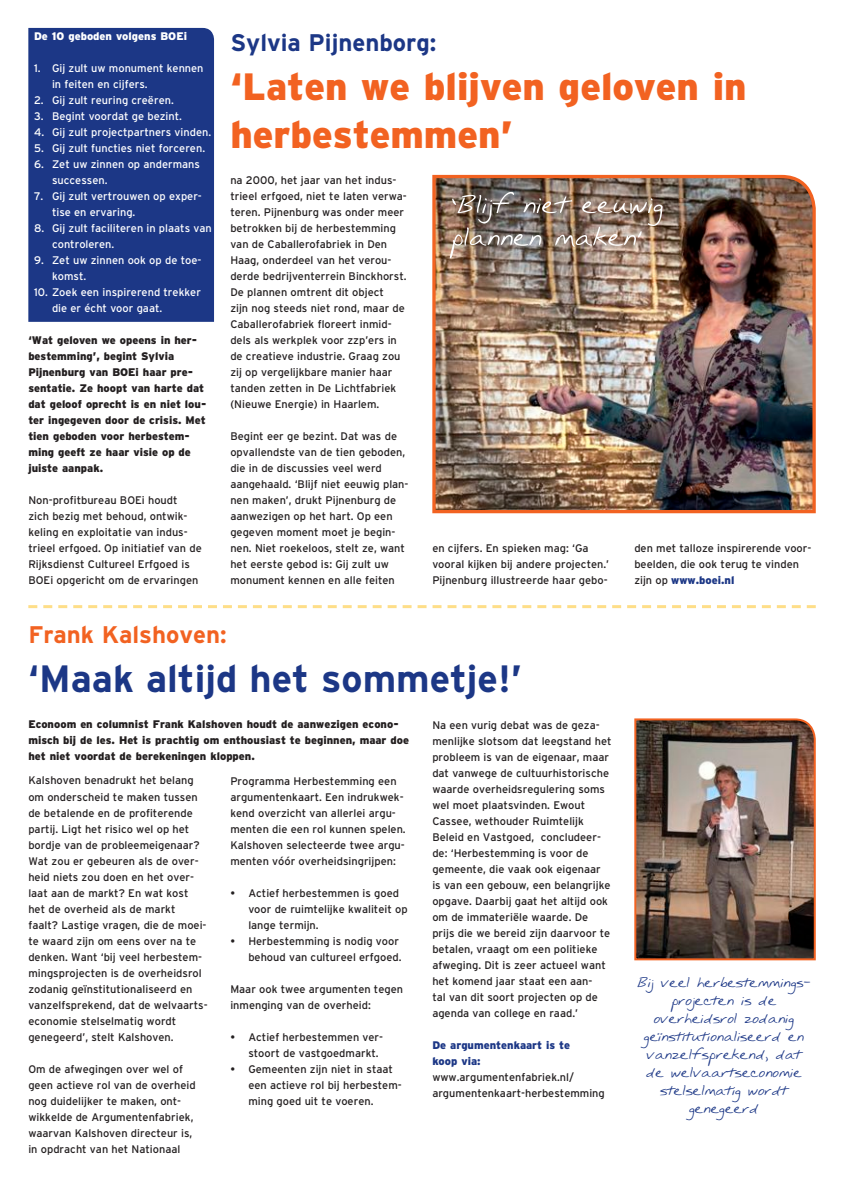
<style>
.page{position:relative;width:842px;height:1191px;background:#fff}
.page>*{position:absolute;margin:0;border:0;box-sizing:border-box;transform-origin:0 0}
.t1{font:900 38px/48px "Interstate";color:#f26221}
.t2{font:700 38px "Interstate";color:#1c3786}
.t3{font:700 24px "Interstate";color:#1c3786}
.t4{font:700 24px "Interstate";color:#f26221}
.t5{font:17px/18px "KG Mullally";color:#1c3786;text-align:center}
.t6{font:11px/16px "Interstate";color:#231f20}
.t7{font:900 11px/16px "Interstate";color:#231f20}
.t8{font:11px/16px "Interstate";color:#fff}
.t9{font:900 11px/16px "Interstate";color:#1c3786}
.t10{font:900 11px "Interstate";color:#fff}
.s1{font-weight:900;color:#1c3786}
</style>
<div class="page">
<div style="left:28px;top:28px;width:186px;height:294px;background:#1c3786"></div>
<img style="left:432px;top:174px;width:384px;height:340px">
<img style="left:634px;top:718px;width:182px;height:243px">
<img style="left:450px;top:192px;width:213px;height:66px">
<svg style="left:28px;top:605px;width:788px;height:3px"></svg>
<p class="t10" style="left:34px;top:30px;width:154px">De 10 geboden volgens BOEi</p>
<p class="t8" style="left:52px;top:60px;width:153px;text-indent:-18px">1. Gij zult uw monument kennen in feiten en cijfers.</p>
<p class="t8" style="left:34px;top:92px;width:141px">2. Gij zult reuring creëren.</p>
<p class="t8" style="left:34px;top:108px;width:149px">3. Begint voordat ge bezint.</p>
<p class="t8" style="left:34px;top:124px;width:179px">4. Gij zult projectpartners vinden.</p>
<p class="t8" style="left:34px;top:140px;width:173px">5. Gij zult functies niet forceren.</p>
<p class="t8" style="left:52px;top:156px;width:150px;text-indent:-18px">6. Zet uw zinnen op andermans successen.</p>
<p class="t8" style="left:52px;top:188px;width:151px;text-indent:-18px">7. Gij zult vertrouwen op exper&shy;tise en ervaring.</p>
<p class="t8" style="left:52px;top:220px;width:161px;text-indent:-18px">8. Gij zult faciliteren in plaats van controleren.</p>
<p class="t8" style="left:52px;top:252px;width:151px;text-indent:-18px">9. Zet uw zinnen ook op de toe&shy;komst.</p>
<p class="t8" style="left:52px;top:284px;width:150px;text-indent:-18px">10. Zoek een inspirerend trekker die er écht voor gaat.</p>
<p class="t7" style="left:28px;top:332px;width:179px">‘Wat geloven we opeens in her&shy;bestemming’, begint Sylvia<br>Pijnenburg van BOEi haar pre&shy;sentatie. Ze hoopt van harte dat dat geloof oprecht is en niet lou&shy;ter ingegeven door de crisis. Met tien geboden voor herbestem&shy;ming geeft ze haar visie op de juiste aanpak.</p>
<p class="t6" style="left:28px;top:492px;width:175px">Non-profitbureau BOEi houdt<br>zich bezig met behoud, ontwik&shy;keling en exploitatie van indus&shy;trieel erfgoed. Op initiatief van de<br>Rijksdienst Cultureel Erfgoed is<br>BOEi opgericht om de ervaringen</p>
<h2 class="t3" style="left:230px;top:29px;width:208px">Sylvia Pijnenborg:</h2>
<h1 class="t1" style="left:230px;top:62px;width:518px">‘Laten we blijven geloven in herbestemmen’</h1>
<p class="t6" style="left:230px;top:172px;width:178px">na 2000, het jaar van het indus&shy;trieel erfgoed, niet te laten verwa&shy;teren. Pijnenburg was onder meer betrokken bij de herbestemming van de Caballerofabriek in Den<br>Haag, onderdeel van het verou&shy;derde bedrijventerrein Binckhorst.<br>De plannen omtrent dit object<br>zijn nog steeds niet rond, maar de<br>Caballerofabriek floreert inmid&shy;dels als werkplek voor zzp’ers in de creatieve industrie. Graag zou zij op vergelijkbare manier haar tanden zetten in De Lichtfabriek (Nieuwe Energie) in Haarlem.</p>
<p class="t6" style="left:230px;top:428px;width:180px">Begint eer ge bezint. Dat was de opvallendste van de tien geboden, die in de discussies veel werd aangehaald. ‘Blijf niet eeuwig plan&shy;nen maken’, drukt Pijnenburg de aanwezigen op het hart. Op een gegeven moment moet je begin&shy;nen. Niet roekeloos, stelt ze, want het eerste gebod is: Gij zult uw monument kennen en alle feiten</p>
<p class="t6" style="left:432px;top:540px;width:178px">en cijfers. En spieken mag: ‘Ga vooral kijken bij andere projecten.’<br>Pijnenburg illustreerde haar gebo-</p>
<p class="t6" style="left:634px;top:540px;width:179px">den met talloze inspirerende voor&shy;beelden, die ook terug te vinden zijn op <span class="s1">www.boei.nl</span></p>
<h2 class="t4" style="left:28px;top:621px;width:200px">Frank Kalshoven:</h2>
<h1 class="t2" style="left:28px;top:658px;width:495px">‘Maak altijd het sommetje!’</h1>
<p class="t7" style="left:28px;top:716px;width:382px">Econoom en columnist Frank Kalshoven houdt de aanwezigen econo&shy;misch bij de les. Het is prachtig om enthousiast te beginnen, maar doe het niet voordat de berekeningen kloppen.</p>
<p class="t6" style="left:28px;top:772px;width:181px">Kalshoven benadrukt het belang om onderscheid te maken tussen de betalende en de profiterende partij. Ligt het risico wel op het bordje van de probleemeigenaar?<br>Wat zou er gebeuren als de over&shy;heid niets zou doen en het over&shy;laat aan de markt? En wat kost het de overheid als de markt faalt? Lastige vragen, die de moei&shy;te waard zijn om eens over na te denken. Want ‘bij veel herbestem&shy;mingsprojecten is de overheidsrol zodanig geïnstitutionaliseerd en vanzelfsprekend, dat de welvaarts&shy;economie stelselmatig wordt genegeerd’, stelt Kalshoven.</p>
<p class="t6" style="left:28px;top:1060px;width:169px">Om de afwegingen over wel of geen actieve rol van de overheid nog duidelijker te maken, ont&shy;wikkelde de Argumentenfabriek, waarvan Kalshoven directeur is, in opdracht van het Nationaal</p>
<p class="t6" style="left:230px;top:772px;width:177px">Programma Herbestemming een argumentenkaart. Een indrukwek&shy;kend overzicht van allerlei argu&shy;menten die een rol kunnen spelen.<br>Kalshoven selecteerde twee argu&shy;menten vóór overheidsingrijpen:</p>
<p class="t6" style="left:248px;top:884px;width:161px;text-indent:-18px">• Actief herbestemmen is goed voor de ruimtelijke kwaliteit op lange termijn.</p>
<p class="t6" style="left:230px;top:932px;width:173px;text-align:right">• Herbestemming is nodig voor behoud van cultureel erfgoed.</p>
<p class="t6" style="left:230px;top:980px;width:174px">Maar ook twee argumenten tegen inmenging van de overheid:</p>
<p class="t6" style="left:248px;top:1028px;width:136px;text-indent:-18px">• Actief herbestemmen ver&shy;stoort de vastgoedmarkt.</p>
<p class="t6" style="left:248px;top:1060px;width:155px;text-indent:-18px">• Gemeenten zijn niet in staat een actieve rol bij herbestem&shy;ming goed uit te voeren.</p>
<p class="t6" style="left:432px;top:716px;width:181px">Na een vurig debat was de geza&shy;menlijke slotsom dat leegstand het probleem is van de eigenaar, maar dat vanwege de cultuurhistorische waarde overheidsregulering soms wel moet plaatsvinden. Ewout<br>Cassee, wethouder Ruimtelijk<br>Beleid en Vastgoed, concludeer&shy;de: ‘Herbestemming is voor de gemeente, die vaak ook eigenaar is van een gebouw, een belangrijke opgave. Daarbij gaat het altijd ook om de immateriële waarde. De prijs die we bereid zijn daarvoor te betalen, vraagt om een politieke afweging. Dit is zeer actueel want het komend jaar staat een aan-<br>tal van dit soort projecten op de agenda van college en raad.’</p>
<p class="t9" style="left:432px;top:1036px;width:139px">De argumentenkaart is te koop via:</p>
<p class="t6" style="left:432px;top:1069px;width:174px">www.argumentenfabriek.nl/ argumentenkaart-herbestemming</p>
<h3 class="t5" style="left:637px;top:973px;width:175px">!"#$%&amp;&amp;'$(&amp;)*&amp;+,&amp;--"./+0<br>1)2#&amp;3,&amp;.$"+$4&amp;$<br>2%&amp;)(&amp;"4+)2'$5246."/$ /&amp;7.+,",8,"2.6'"+&amp;&amp;)4$&amp;.$ %6.5&amp;'9+1)&amp;:&amp;.4;$46,$<br>4&amp;$&lt;&amp;'%66),+&amp;32.2-"&amp;$ +,&amp;'+&amp;'-6,"/$&lt;2)4,$ /&amp;.&amp;/&amp;&amp;)4</h3>
</div>
